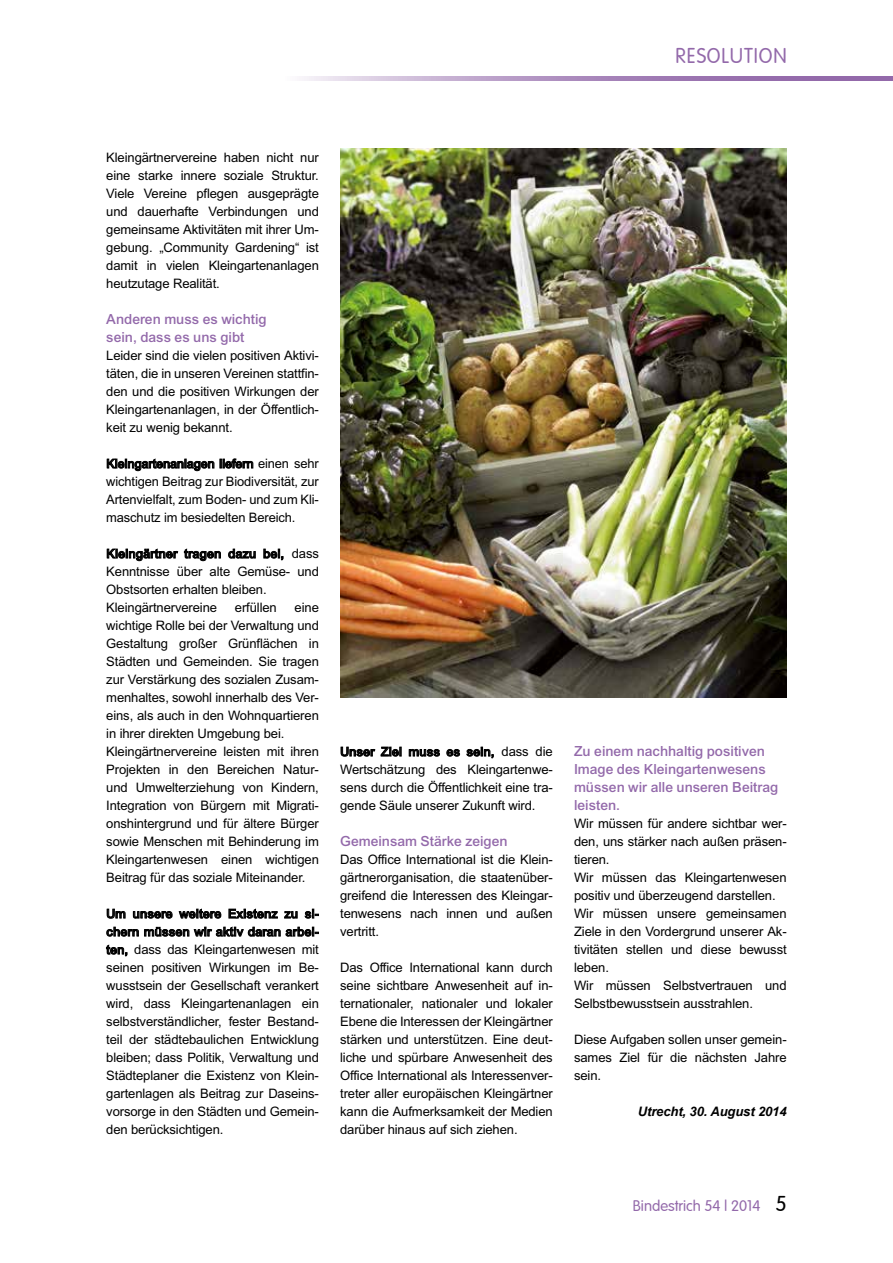
<style>
.page{position:relative;width:893px;height:1263px;background:#fff}
.page>*{position:absolute;margin:0;border:0;box-sizing:border-box;transform-origin:0 0}
.t1{font:21px "Vogue Plain";letter-spacing:.05em;color:#9369aa;scale:.95 1}
.t2{font:15px/18px "Arial Bld";color:#9369aa}
.t3{font:15px "Vogue Plain";color:#9369aa}
.t4{font:13.5px/18px "Arial Bld";letter-spacing:.005em;color:#000}
.t5{font:13.05px/18px "Arial";letter-spacing:-.01em;color:#000;text-align:justify}
.t6{font:italic 700 13.05px "Arial";letter-spacing:-.01em;color:#000}
.s1{font-family:"Arial";font-size:13.05px}
.s2{font-family:"Arial Bld";font-size:13.5px}
.s3{font-size:21px;color:#000}
</style>
<div class="page">
<svg style="left:302px;top:77px;width:591px;height:4px;background:#b193c1"></svg>
<svg style="left:107px;top:459px;width:107px;height:12px"></svg>
<svg style="left:220px;top:459px;width:33px;height:9px"></svg>
<svg style="left:107px;top:549px;width:71px;height:12px"></svg>
<svg style="left:184px;top:549px;width:37px;height:12px"></svg>
<svg style="left:228px;top:549px;width:28px;height:9px"></svg>
<svg style="left:264px;top:549px;width:19px;height:11px"></svg>
<svg style="left:107px;top:909px;width:18px;height:9px"></svg>
<svg style="left:133px;top:911px;width:39px;height:7px"></svg>
<svg style="left:179px;top:909px;width:42px;height:9px"></svg>
<svg style="left:229px;top:909px;width:49px;height:9px"></svg>
<svg style="left:284px;top:911px;width:13px;height:7px"></svg>
<svg style="left:305px;top:909px;width:14px;height:9px"></svg>
<svg style="left:107px;top:927px;width:212px;height:10px"></svg>
<svg style="left:106px;top:945px;width:21px;height:11px"></svg>
<svg style="left:341px;top:747px;width:34px;height:9px"></svg>
<svg style="left:381px;top:747px;width:20px;height:9px"></svg>
<svg style="left:409px;top:749px;width:31px;height:7px"></svg>
<svg style="left:447px;top:749px;width:13px;height:7px"></svg>
<svg style="left:467px;top:747px;width:27px;height:11px"></svg>
<img style="left:340px;top:149px;width:447px;height:548px">
<h1 class="t1" style="left:675px;top:44px;width:119px">RESOLUTION</h1>
<p class="t5" style="left:106px;top:149px;width:214px">Kleingärtnervereine haben nicht nur eine starke innere soziale Struktur.<br>Viele Vereine pflegen ausgeprägte und dauerhafte Verbindungen und gemeinsame Aktivitäten mit ihrer Um&shy;gebung. „Community Gardening“ ist damit in vielen Kleingartenanlagen heutzutage Realität.</p>
<p class="t2" style="left:106px;top:311px;width:162px">Anderen muss es wichtig sein, dass es uns gibt</p>
<p class="t5" style="left:106px;top:347px;width:214px">Leider sind die vielen positiven Aktivi&shy;täten, die in unseren Vereinen stattfin&shy;den und die positiven Wirkungen der Kleingartenanlagen, in der Öffentlich&shy;keit zu wenig bekannt.</p>
<p class="t4" style="left:106px;top:456px;width:214px">Kleingartenanlagen liefern <span class="s1">einen sehr</span></p>
<p class="t5" style="left:106px;top:473px;width:214px">wichtigen Beitrag zur Biodiversität, zur Artenvielfalt, zum Boden- und zum Kli&shy;maschutz im besiedelten Bereich.</p>
<p class="t4" style="left:106px;top:546px;width:214px">Kleingärtner tragen dazu bei, <span class="s1">dass</span></p>
<p class="t5" style="left:106px;top:563px;width:214px;text-align:left">Kenntnisse über alte Gemüse- und<br>Obstsorten erhalten bleiben.<br>Kleingärtnervereine</p>
<p class="t5" style="left:235px;top:599px;width:43px">erfüllen</p>
<p class="t5" style="left:106px;top:599px;width:214px;text-align:left;text-indent:188px">eine wichtige Rolle bei der Verwaltung und Gestaltung großer Grünflächen in Städten und Gemeinden. Sie tragen zur Verstärkung des sozialen Zusam&shy;menhaltes, sowohl innerhalb des Ver&shy;eins, als auch in den Wohnquartieren in ihrer direkten Umgebung bei.<br>Kleingärtnervereine leisten mit ihren Projekten in den Bereichen Natur&shy;und Umwelterziehung von Kindern, Integration von Bürgern mit Migrati&shy;onshintergrund und für ältere Bürger sowie Menschen mit Behinderung im Kleingartenwesen einen wichtigen Beitrag für das soziale Miteinander.</p>
<p class="t4" style="left:106px;top:906px;width:214px">Um unsere weitere Existenz zu si&shy;chern müssen wir aktiv daran arbei-</p>
<p class="t5" style="left:106px;top:941px;width:214px"><span class="s2">ten,</span> dass das Kleingartenwesen mit seinen positiven Wirkungen im Be&shy;wusstsein der Gesellschaft verankert wird, dass Kleingartenanlagen ein selbstverständlicher, fester Bestand&shy;teil der städtebaulichen Entwicklung bleiben; dass Politik, Verwaltung und Städteplaner die Existenz von Klein&shy;gartenlagen als Beitrag zur Daseins&shy;vorsorge in den Städten und Gemein&shy;den berücksichtigen.</p>
<p class="t4" style="left:340px;top:744px;width:214px">Unser Ziel muss es sein, <span class="s1">dass die</span></p>
<p class="t5" style="left:340px;top:761px;width:214px">Wertschätzung des Kleingartenwe&shy;sens durch die Öffentlichkeit eine tra&shy;gende Säule unserer Zukunft wird.</p>
<p class="t2" style="left:340px;top:833px;width:169px">Gemeinsam Stärke zeigen</p>
<p class="t5" style="left:340px;top:851px;width:214px">Das Office International ist die Klein&shy;gärtnerorganisation, die staatenüber&shy;greifend die Interessen des Kleingar&shy;tenwesens nach innen und außen vertritt.</p>
<p class="t5" style="left:340px;top:959px;width:214px">Das Office International kann durch seine sichtbare Anwesenheit auf in&shy;ternationaler, nationaler und lokaler Ebene die Interessen der Kleingärtner stärken und unterstützen. Eine deut&shy;liche und spürbare Anwesenheit des Office International als Interessenver&shy;treter aller europäischen Kleingärtner kann die Aufmerksamkeit der Medien darüber hinaus auf sich ziehen.</p>
<p class="t2" style="left:574px;top:743px;width:206px">Zu einem nachhaltig positiven<br>Image des Kleingartenwesens müssen wir alle unseren Beitrag leisten.</p>
<p class="t5" style="left:574px;top:815px;width:214px;text-align:left">Wir müssen für andere sichtbar wer&shy;den, uns stärker nach außen präsen&shy;tieren.<br>Wir müssen das Kleingartenwesen positiv und überzeugend darstellen.<br>Wir müssen unsere gemeinsamen<br>Ziele in den Vordergrund unserer Ak&shy;tivitäten stellen und diese bewusst leben.<br>Wir müssen Selbstvertrauen und<br>Selbstbewusstsein ausstrahlen.</p>
<p class="t5" style="left:574px;top:1031px;width:214px">Diese Aufgaben sollen unser gemein&shy;sames Ziel für die nächsten Jahre sein.</p>
<p class="t6" style="left:638px;top:1103px;width:150px">Utrecht, 30. August 2014</p>
<p class="t3" style="left:633px;top:1197px;width:155px">Bindestrich 54 | 2014 <span class="s3">5</span></p>
</div>
